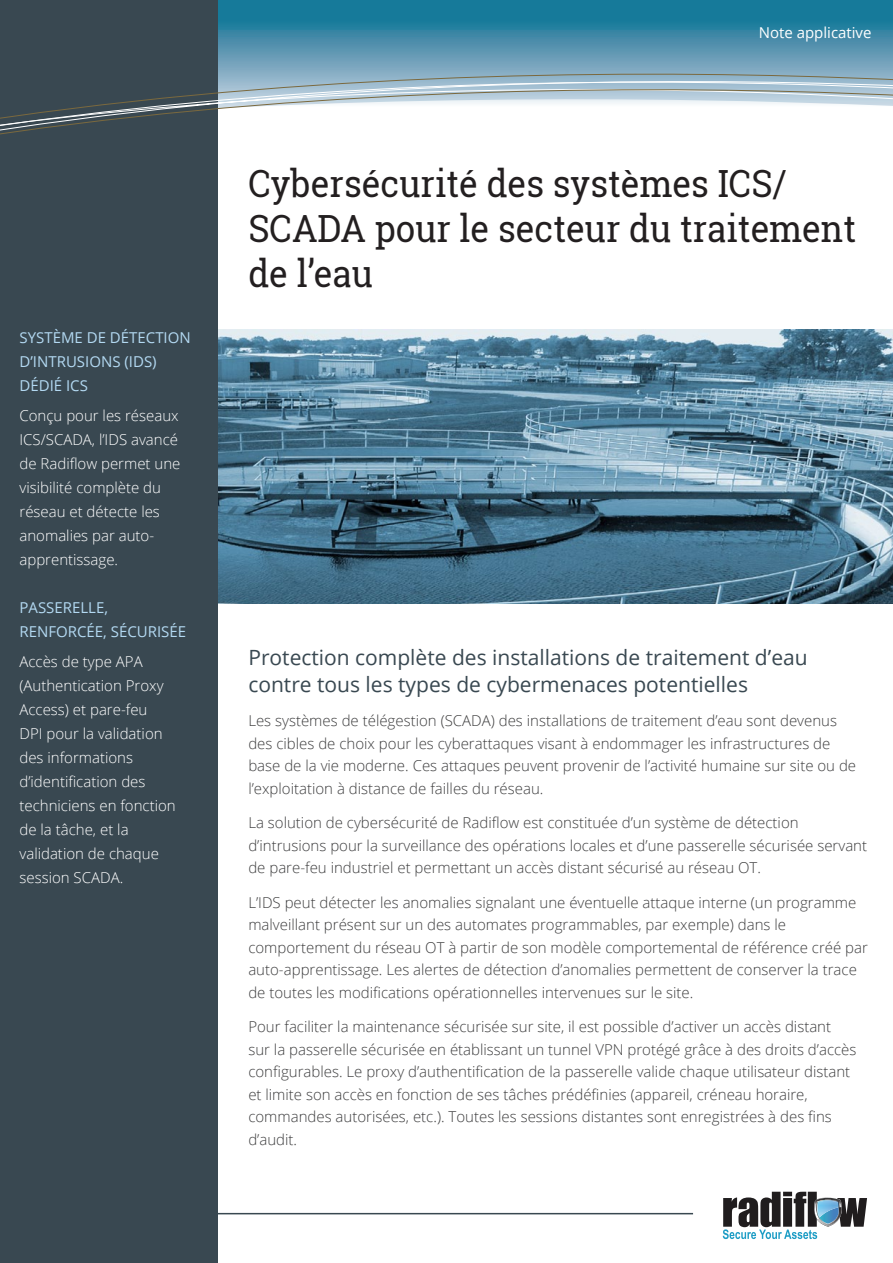
<style>
.page{position:relative;width:893px;height:1263px;background:#fff}
.page>*{position:absolute;margin:0;border:0;box-sizing:border-box;transform-origin:0 0}
.Page_Header{font:37.5px/45px "Roboto Slab";color:#231f20;scale:.93 1}
.t1{font:21px/27px "Open Sans";color:#394851}
.t2{font:300 15px/22.5px "Open Sans";color:#3e3e3f}
.t3{font:300 15px/24px "Open Sans";color:#fff}
.t4{font:15px/24px "Open Sans";color:#b3d9f2}
.t5{font:15px "Open Sans";color:#fff}
</style>
<div class="page">
<img style="left:217px;top:329px;width:676px;height:275px">
<div style="left:217px;top:0;width:676px;height:21px;background:#167a9a"></div>
<div style="left:0;top:0;width:217px;height:1263px;background:#394851"></div>
<div style="left:217px;top:21px;width:676px;height:8px;background:#207e9d"></div>
<svg style="left:217px;top:29px;width:676px;height:8px;background:#3885a3"></svg>
<svg style="left:0;top:37px;width:893px;height:105px"></svg>
<svg style="left:723px;top:1192px;width:144px;height:47px"></svg>
<hr style="left:0;top:1213px;width:693px;height:1px;background:#394851">
<p class="t4" style="left:20px;top:325px;width:173px">SYSTÈME DE DÉTECTION<br>D’INTRUSIONS (IDS)<br>DÉDIÉ ICS</p>
<p class="t3" style="left:20px;top:403px;width:162px">Conçu pour les réseaux<br>ICS/SCADA, l’IDS avancé de Radiflow permet une visibilité complète du réseau et détecte les anomalies par auto&shy;apprentissage.</p>
<p class="t4" style="left:20px;top:595px;width:168px">PASSERELLE,<br>RENFORCÉE, SÉCURISÉE</p>
<p class="t3" style="left:20px;top:649px;width:158px">Accès de type APA (Authentication Proxy<br>Access) et pare-feu<br>DPI pour la validation des informations d’identification des techniciens en fonction de la tâche, et la validation de chaque session SCADA.</p>
<p class="t5" style="left:759px;top:22px;width:114px">Note applicative</p>
<p class="Page_Header" style="left:248px;top:161px;width:655px">Cybersécurité des systèmes ICS/<br>SCADA pour le secteur du traitement de l’eau</p>
<p class="t1" style="left:248px;top:643px;width:561px">Protection complète des installations de traitement d’eau contre tous les types de cybermenaces potentielles</p>
<p class="t2" style="left:248px;top:709px;width:609px">Les systèmes de télégestion (SCADA) des installations de traitement d’eau sont devenus des cibles de choix pour les cyberattaques visant à endommager les infrastructures de base de la vie moderne. Ces attaques peuvent provenir de l’activité humaine sur site ou de l’exploitation à distance de failles du réseau.</p>
<p class="t2" style="left:248px;top:811px;width:620px">La solution de cybersécurité de Radiflow est constituée d’un système de détection d’intrusions pour la surveillance des opérations locales et d’une passerelle sécurisée servant de pare-feu industriel et permettant un accès distant sécurisé au réseau OT.</p>
<p class="t2" style="left:248px;top:890px;width:621px">L’IDS peut détecter les anomalies signalant une éventuelle attaque interne (un programme malveillant présent sur un des automates programmables, par exemple) dans le comportement du réseau OT à partir de son modèle comportemental de référence créé par auto-apprentissage. Les alertes de détection d’anomalies permettent de conserver la trace de toutes les modifications opérationnelles intervenues sur le site.</p>
<p class="t2" style="left:248px;top:1015px;width:610px">Pour faciliter la maintenance sécurisée sur site, il est possible d’activer un accès distant sur la passerelle sécurisée en établissant un tunnel VPN protégé grâce à des droits d’accès configurables. Le proxy d’authentification de la passerelle valide chaque utilisateur distant et limite son accès en fonction de ses tâches prédéfinies (appareil, créneau horaire, commandes autorisées, etc.). Toutes les sessions distantes sont enregistrées à des fins d’audit.</p>
</div>
